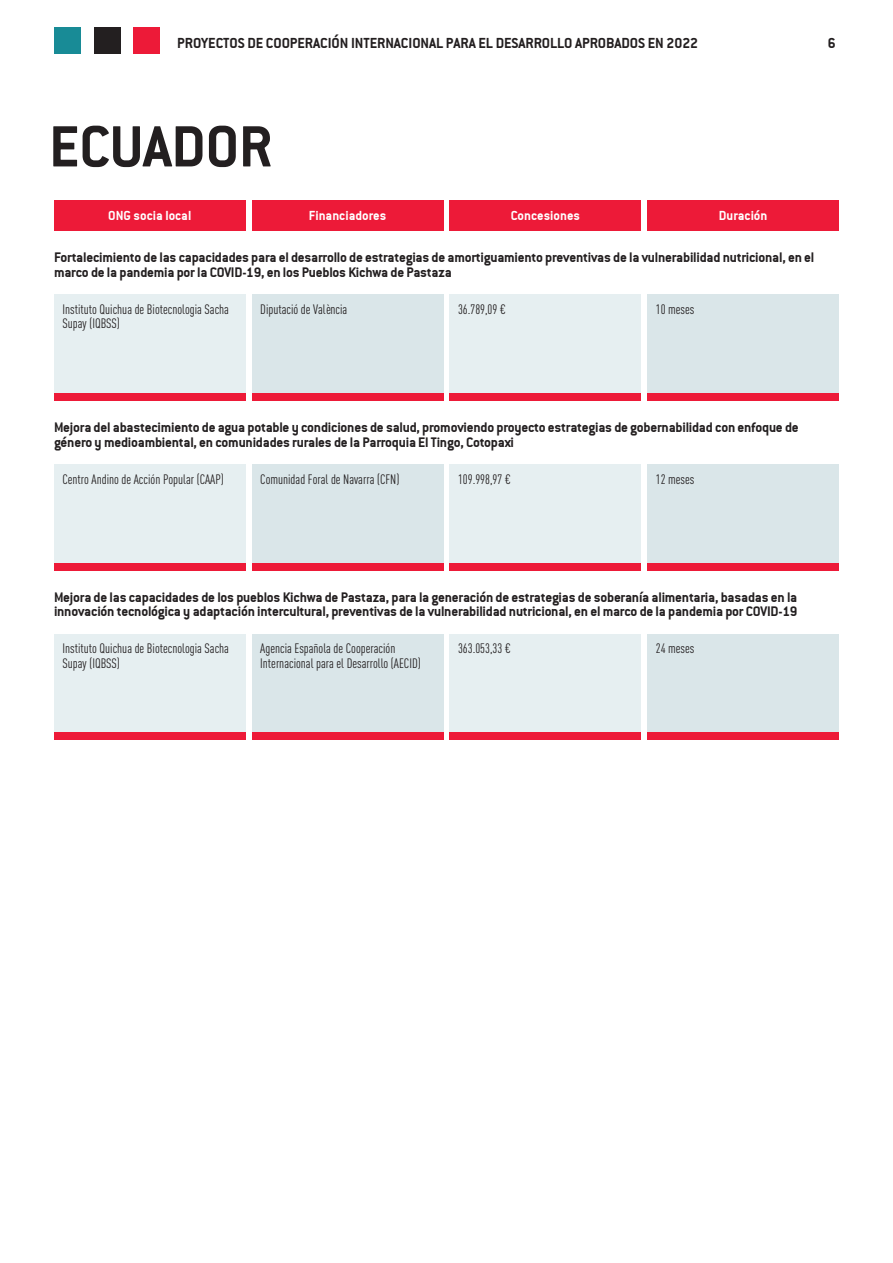
<style>
.page{position:relative;width:893px;height:1263px;background:#fff}
.page>*{position:absolute;margin:0;border:0;box-sizing:border-box;transform-origin:0 0}
.t1{font:63.75px "Conduit ITCTT Bold";letter-spacing:-.005em;color:#231f20}
.t2{font:15.75px "Conduit ITCTT Bold";letter-spacing:-.005em;color:#231f20}
.t3{font:15px/14.5px "Conduit ITCTT Bold";letter-spacing:-.015em;color:#231f20}
.t4{font:14.25px "Conduit ITCTT Bold";color:#fff}
.t5{font:13.5px "DIN Cond";color:#231f20}
</style>
<div class="page">
<div style="left:54px;top:200px;width:192px;height:31px;background:#ed1a38"></div>
<div style="left:450px;top:200px;width:191px;height:31px;background:#ed1a38"></div>
<div style="left:252px;top:200px;width:191px;height:31px;background:#ed1a38"></div>
<div style="left:647px;top:200px;width:192px;height:31px;background:#ed1a38"></div>
<div style="left:450px;top:295px;width:191px;height:98px;background:#e6eff1"></div>
<div style="left:450px;top:393px;width:191px;height:8px;background:#ed1a38"></div>
<div style="left:54px;top:295px;width:192px;height:98px;background:#e6eff1"></div>
<div style="left:54px;top:393px;width:192px;height:8px;background:#ed1a38"></div>
<div style="left:647px;top:295px;width:192px;height:98px;background:#dae6e9"></div>
<div style="left:647px;top:393px;width:192px;height:8px;background:#ed1a38"></div>
<div style="left:252px;top:295px;width:191px;height:98px;background:#dae6e9"></div>
<div style="left:252px;top:393px;width:191px;height:8px;background:#ed1a38"></div>
<div style="left:450px;top:464px;width:191px;height:99px;background:#e6eff1"></div>
<div style="left:450px;top:563px;width:191px;height:7px;background:#ed1a38"></div>
<div style="left:54px;top:464px;width:192px;height:99px;background:#e6eff1"></div>
<div style="left:54px;top:563px;width:192px;height:7px;background:#ed1a38"></div>
<div style="left:647px;top:464px;width:192px;height:99px;background:#dae6e9"></div>
<div style="left:647px;top:563px;width:192px;height:7px;background:#ed1a38"></div>
<div style="left:252px;top:464px;width:191px;height:99px;background:#dae6e9"></div>
<div style="left:252px;top:563px;width:191px;height:7px;background:#ed1a38"></div>
<div style="left:450px;top:634px;width:191px;height:99px;background:#e6eff1"></div>
<div style="left:450px;top:733px;width:191px;height:7px;background:#ed1a38"></div>
<div style="left:54px;top:634px;width:192px;height:99px;background:#e6eff1"></div>
<div style="left:54px;top:733px;width:192px;height:7px;background:#ed1a38"></div>
<div style="left:647px;top:634px;width:192px;height:99px;background:#dae6e9"></div>
<div style="left:647px;top:733px;width:192px;height:7px;background:#ed1a38"></div>
<div style="left:252px;top:634px;width:191px;height:99px;background:#dae6e9"></div>
<div style="left:252px;top:733px;width:191px;height:7px;background:#ed1a38"></div>
<div style="left:134px;top:27px;width:26px;height:27px;background:#ed1a38"></div>
<div style="left:94px;top:27px;width:26px;height:27px;background:#231f20"></div>
<div style="left:54px;top:27px;width:27px;height:27px;background:#188b96"></div>
<p class="t2" style="left:177px;top:34px;width:522px">PROYECTOS DE COOPERACIÓN INTERNACIONAL PARA EL DESARROLLO APROBADOS EN 2022</p>
<p class="t2" style="left:828px;top:34px;width:9px">6</p>
<p class="t1" style="left:49px;top:109px;width:225px">ECUADOR</p>
<p class="t4" style="left:108px;top:207px;width:85px">ONG socia local</p>
<p class="t4" style="left:309px;top:207px;width:79px">Financiadores</p>
<p class="t4" style="left:511px;top:207px;width:71px">Concesiones</p>
<p class="t4" style="left:719px;top:207px;width:50px">Duración</p>
<p class="t3" style="left:54px;top:250px;width:762px">Fortalecimiento de las capacidades para el desarrollo de estrategias de amortiguamiento preventivas de la vulnerabilidad nutricional, en el marco de la pandemia por la COVID-19, en los Pueblos Kichwa de Pastaza</p>
<p class="t5" style="left:63px;top:301px;width:168px">Instituto Quichua de Biotecnologia Sacha</p>
<p class="t5" style="left:458px;top:301px;width:49px">36.789,09 €</p>
<p class="t5" style="left:63px;top:316px;width:59px">Supay (IQBSS)</p>
<p class="t5" style="left:260px;top:301px;width:89px">Diputació de València</p>
<p class="t5" style="left:656px;top:301px;width:40px">10 meses</p>
<p class="t3" style="left:54px;top:420px;width:746px">Mejora del abastecimiento de agua potable y condiciones de salud, promoviendo proyecto estrategias de gobernabilidad con enfoque de género y medioambiental, en comunidades rurales de la Parroquia El Tingo, Cotopaxi</p>
<p class="t5" style="left:63px;top:471px;width:163px">Centro Andino de Acción Popular (CAAP)</p>
<p class="t5" style="left:260px;top:471px;width:141px">Comunidad Foral de Navarra (CFN)</p>
<p class="t5" style="left:458px;top:471px;width:54px">109.998,97 €</p>
<p class="t5" style="left:656px;top:471px;width:40px">12 meses</p>
<p class="t3" style="left:54px;top:589px;width:745px">Mejora de las capacidades de los pueblos Kichwa de Pastaza, para la generación de estrategias de soberanía alimentaria, basadas en la innovación tecnológica y adaptación intercultural, preventivas de la vulnerabilidad nutricional, en el marco de la pandemia por COVID-19</p>
<p class="t5" style="left:63px;top:641px;width:168px">Instituto Quichua de Biotecnologia Sacha</p>
<p class="t5" style="left:458px;top:641px;width:54px">363.053,33 €</p>
<p class="t5" style="left:63px;top:655px;width:59px">Supay (IQBSS)</p>
<p class="t5" style="left:260px;top:641px;width:137px">Agencia Española de Cooperación</p>
<p class="t5" style="left:656px;top:641px;width:40px">24 meses</p>
<p class="t5" style="left:260px;top:655px;width:162px">Internacional para el Desarrollo (AECID)</p>
</div>
